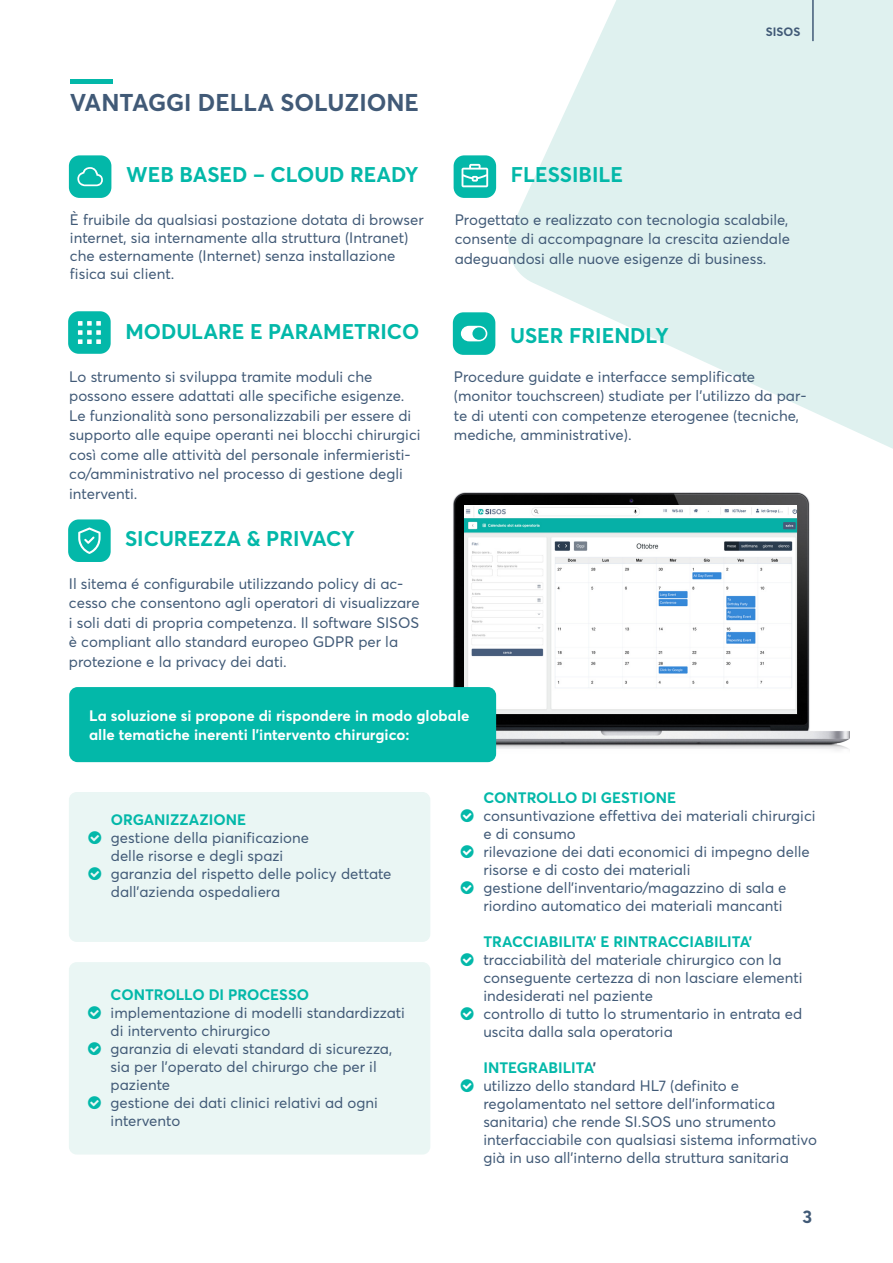
<style>
.page{position:relative;width:893px;height:1263px;background:#fff}
.page>*{position:absolute;margin:0;border:0;box-sizing:border-box;transform-origin:0 0}
.t1{font:700 24px "Averta";color:#415a77}
.t2{font:700 21px "Averta";color:#03b8a9}
.t3{font:700 18px "Averta";color:#415a77}
.t4{font:15px/18px "Averta";color:#415a77}
.t5{font:700 15px "Averta";color:#03b8a9}
.t6{font:700 15px/19px "Averta";color:#fff}
.t7{font:700 12px "Averta";color:#415a77}
.s1{color:#415a77}
</style>
<div class="page">
<svg style="left:508px;top:0;width:385px;height:449px;fill:#dff1ef"></svg>
<hr style="left:813px;top:0;width:1px;height:41px;background:#415a77">
<div style="left:69px;top:792px;width:361px;height:150px;background:#eaf6f4;border-radius:8px"></div>
<div style="left:68px;top:519px;width:43px;height:43px;background:#03b8a9;border-radius:11px"></div>
<div style="left:70px;top:79px;width:42px;height:5px;background:#03b8a9"></div>
<img style="left:453px;top:492px;width:397px;height:263px">
<img style="left:465px;top:506px;width:331px;height:207px">
<div style="left:69px;top:687px;width:427px;height:75px;background:#03b8a9;border-radius:8px"></div>
<div style="left:69px;top:155px;width:42px;height:43px;background:#03b8a9;border-radius:11px"></div>
<svg style="left:77px;top:167px;width:26px;height:19px"></svg>
<div style="left:454px;top:155px;width:42px;height:43px;background:#03b8a9;border-radius:11px"></div>
<svg style="left:462px;top:164px;width:26px;height:23px"></svg>
<div style="left:68px;top:311px;width:43px;height:43px;background:#03b8a9;border-radius:11px"></div>
<div style="left:453px;top:312px;width:42px;height:43px;background:#03b8a9;border-radius:11px"></div>
<svg style="left:461px;top:326px;width:26px;height:15px"></svg>
<div style="left:69px;top:962px;width:361px;height:192px;background:#eaf6f4;border-radius:8px"></div>
<svg style="left:78px;top:527px;width:23px;height:27px"></svg>
<svg style="left:78px;top:321px;width:23px;height:23px"></svg>
<p class="t1" style="left:70px;top:87px;width:351px">VANTAGGI DELLA SOLUZIONE</p>
<p class="t2" style="left:126px;top:162px;width:294px">WEB BASED – CLOUD READY</p>
<p class="t4" style="left:70px;top:210px;width:355px">È fruibile da qualsiasi postazione dotata di browser internet, sia internamente alla struttura (Intranet) che esternamente (Internet) senza installazione fisica sui client.</p>
<p class="t2" style="left:125px;top:318px;width:295px">MODULARE E PARAMETRICO</p>
<p class="t4" style="left:69px;top:366px;width:353px;line-height:19.5px">Lo strumento si sviluppa tramite moduli che possono essere adattati alle specifiche esigenze.<br>Le funzionalità sono personalizzabili per essere di supporto alle equipe operanti nei blocchi chirurgici così come alle attività del personale infermieristi&shy;co/amministrativo nel processo di gestione degli interventi.</p>
<p class="t2" style="left:125px;top:526px;width:231px">SICUREZZA &amp; PRIVACY</p>
<p class="t4" style="left:69px;top:573px;width:352px;line-height:19.5px">Il sitema é configurabile utilizzando policy di ac&shy;cesso che consentono agli operatori di visualizzare i soli dati di propria competenza. Il software SISOS è compliant allo standard europeo GDPR per la protezione e la privacy dei dati.</p>
<p class="t2" style="left:511px;top:162px;width:114px">FLESSIBILE</p>
<p class="t7" style="left:766px;top:24px;width:36px">SISOS</p>
<p class="t4" style="left:455px;top:209px;width:337px;line-height:19.5px;text-align:justify">Progettato e realizzato con tecnologia scalabile, consente di accompagnare la crescita aziendale adeguandosi alle nuove esigenze di business.</p>
<p class="t2" style="left:510px;top:323px;width:160px">USER FRIENDLY</p>
<p class="t4" style="left:454px;top:367px;width:303px">Procedure guidate e interfacce semplificate</p>
<p class="t4" style="left:454px;top:386px;width:354px;line-height:19.5px">(monitor touchscreen) studiate per l'utilizzo da par&shy;te di utenti con competenze eterogenee (tecniche, mediche, amministrative).</p>
<p class="t6" style="left:89px;top:706px;width:382px">La soluzione si propone di rispondere in modo globale alle tematiche inerenti l’intervento chirurgico:</p>
<p class="t5" style="left:111px;top:810px;width:137px">ORGANIZZAZIONE</p>
<p class="t4" style="left:111px;top:828px;width:200px">gestione della pianificazione delle risorse e degli spazi</p>
<p class="t4" style="left:111px;top:864px;width:282px">garanzia del rispetto delle policy dettate dall’azienda ospedaliera</p>
<p class="t5" style="left:111px;top:985px;width:200px">CONTROLLO DI PROCESSO</p>
<p class="t4" style="left:111px;top:1003px;width:296px">implementazione di modelli standardizzati di intervento chirurgico</p>
<p class="t4" style="left:111px;top:1039px;width:283px">garanzia di elevati standard di sicurezza, sia per l’operato del chirurgo che per il paziente</p>
<p class="t4" style="left:111px;top:1093px;width:269px">gestione dei dati clinici relativi ad ogni intervento</p>
<p class="t5" style="left:483px;top:788px;width:194px">CONTROLLO DI GESTIONE</p>
<p class="t4" style="left:483px;top:807px;width:334px">consuntivazione effettiva dei materiali chirurgici e di consumo</p>
<p class="t4" style="left:483px;top:843px;width:328px">rilevazione dei dati economici di impegno delle risorse e di costo dei materiali</p>
<p class="t4" style="left:483px;top:879px;width:305px">gestione dell’inventario/magazzino di sala e riordino automatico dei materiali mancanti</p>
<p class="t5" style="left:483px;top:932px;width:270px">TRACCIABILITA’ E RINTRACCIABILITA’</p>
<p class="t4" style="left:483px;top:951px;width:321px">tracciabilità del materiale chirurgico con la conseguente certezza di non lasciare elementi indesiderati nel paziente</p>
<p class="t4" style="left:483px;top:1005px;width:320px">controllo di tutto lo strumentario in entrata ed uscita dalla sala operatoria</p>
<p class="t5" style="left:483px;top:1058px;width:114px">INTEGRABILITA<span class="s1">’</span></p>
<p class="t4" style="left:483px;top:1077px;width:335px">utilizzo dello standard HL7 (definito e regolamentato nel settore dell’informatica sanitaria) che rende SI.SOS uno strumento interfacciabile con qualsiasi sistema informativo già in uso all’interno della struttura sanitaria</p>
<p class="t3" style="left:802px;top:1205px;width:11px">3</p>
</div>
